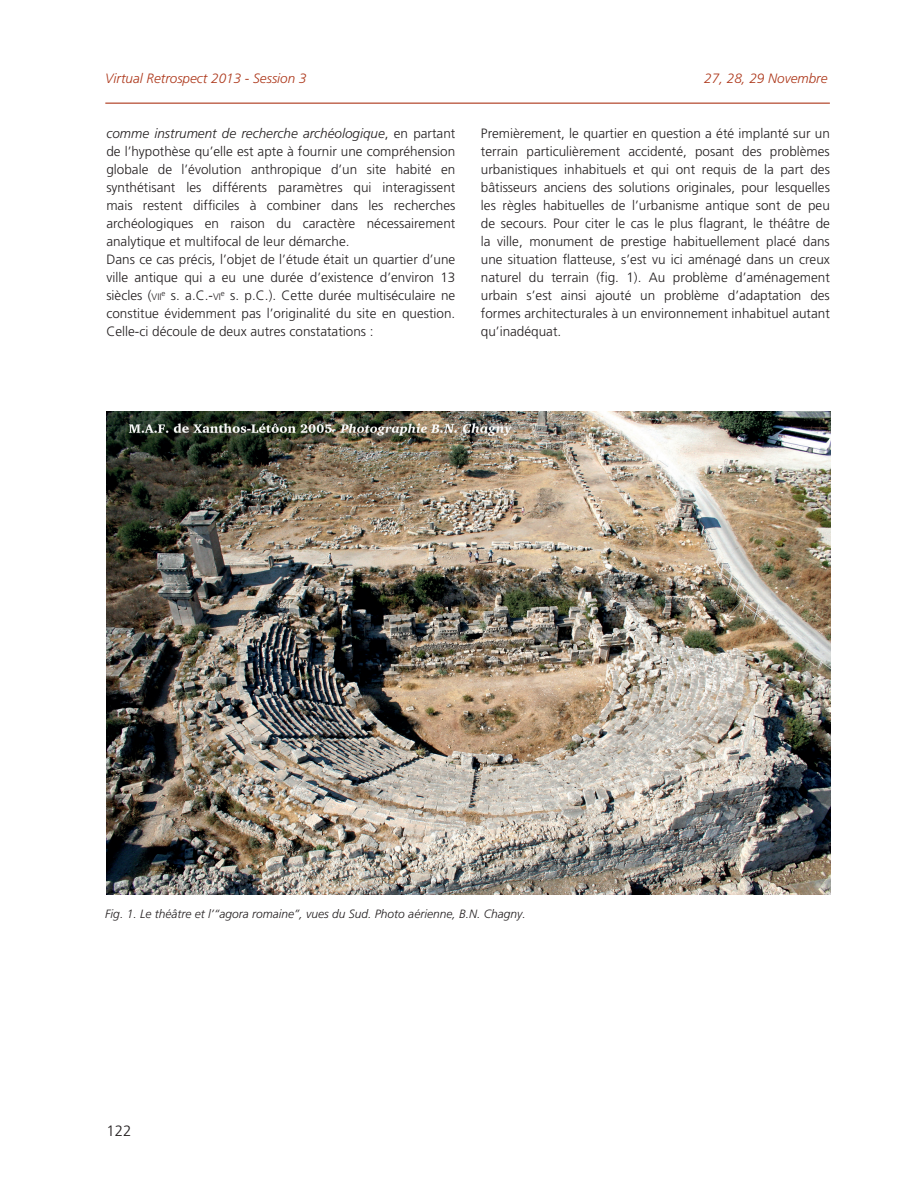
<style>
.page{position:relative;width:915px;height:1191px;background:#fff}
.page>*{position:absolute;margin:0;border:0;box-sizing:border-box;transform-origin:0 0}
.t1{font:300 15px "Frutiger";color:#231f20}
.t2{font:300 13.5px/18px "Frutiger";color:#231f20}
.t3{font:italic 300 13.5px "Frutiger";color:#ad371a}
.t4{font:italic 300 12px "Frutiger";color:#231f20}
.s1{font-style:italic}
.s2{font-size:9.45px}
</style>
<div class="page">
<hr style="left:105px;top:103px;width:724px;height:1px;background:#ad371a">
<img style="left:106px;top:411px;width:724px;height:483px">
<p class="t3" style="left:105px;top:70px;width:203px">Virtual Retrospect 2013 - Session 3</p>
<p class="t3" style="left:704px;top:70px;width:125px">27, 28, 29 Novembre</p>
<p class="t2" style="left:106px;top:124px;width:350px"><span class="s1">comme instrument de recherche archéologique</span>, en partant de l’hypothèse qu’elle est apte à fournir une compréhension globale de l’évolution anthropique d’un site habité en synthétisant les différents paramètres qui interagissent mais restent difficiles à combiner dans les recherches archéologiques en raison du caractère nécessairement analytique et multifocal de leur démarche.<br>Dans ce cas précis, l’objet de l’étude était un quartier d’une ville antique qui a eu une durée d’existence d’environ 13 siècles (<span class="s2">vii</span><sup>e</sup> s. a.C.-<span class="s2">vi</span><sup>e</sup> s. p.C.). Cette durée multiséculaire ne constitue évidemment pas l’originalité du site en question.<br>Celle-ci découle de deux autres constatations :</p>
<p class="t2" style="left:480px;top:124px;width:350px;text-align:justify">Premièrement, le quartier en question a été implanté sur un terrain particulièrement accidenté, posant des problèmes urbanistiques inhabituels et qui ont requis de la part des bâtisseurs anciens des solutions originales, pour lesquelles les règles habituelles de l’urbanisme antique sont de peu de secours. Pour citer le cas le plus flagrant, le théâtre de la ville, monument de prestige habituellement placé dans une situation flatteuse, s’est vu ici aménagé dans un creux naturel du terrain (fig. 1). Au problème d’aménagement urbain s’est ainsi ajouté un problème d’adaptation des formes architecturales à un environnement inhabituel autant qu’inadéquat.</p>
<p class="t4" style="left:105px;top:906px;width:422px">Fig. 1. Le théâtre et l’“agora romaine”, vues du Sud. Photo aérienne, B.N. Chagny.</p>
<p class="t1" style="left:106px;top:1122px;width:27px">122</p>
</div>
